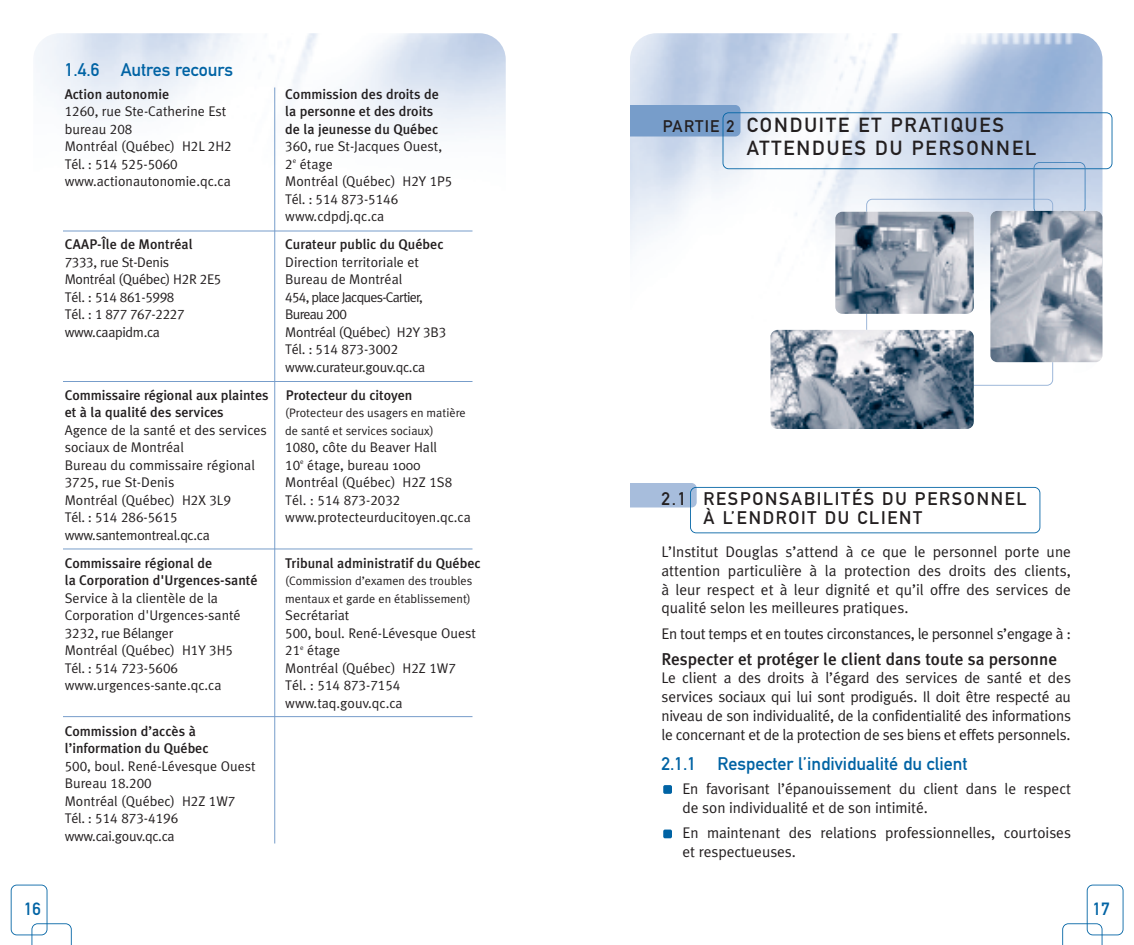
<style>
.page{position:relative;width:1134px;height:945px;background:#fff}
.page>*{position:absolute;margin:0;border:0;box-sizing:border-box;transform-origin:0 0}
.t1{font:20.12px/22.8px "DIN Mittelschrift Alternate";letter-spacing:.095em;color:#231f20}
.t2{font:18.03px "DIN Mittelschrift Alternate";color:#0063a4}
.t3{font:18.03px/19.2px "DIN Mittelschrift Alternate";letter-spacing:.095em;color:#231f20}
.t4{font:17.5px "DIN Mittelschrift Alternate";color:#0063a4}
.t5{font:500 17.15px "Meta Plus";color:#231f20}
.t6{font:15.4px/18.7px "Meta Plus Normal";letter-spacing:-.005em;color:#231f20;text-align:justify}
.t7{font:14px/17.5px "Meta Plus Normal";color:#231f20}
.t8{font:500 14px/17.5px "Meta Plus";color:#231f20}
.t9{font:14px "Meta Plus Normal";letter-spacing:-.02em;color:#231f20}
.t10{font:14px "Meta Plus Normal Caps";color:#231f20}
.t11{font:14px "Meta Plus Normal Caps";letter-spacing:-.02em;color:#231f20}
.t12{font:14px "Meta Plus Normal";letter-spacing:-.055em;color:#231f20}
.t13{font:12.25px "Meta Plus Normal";color:#231f20}
.s1{font-family:"Meta Plus Normal Caps"}
.s2{font-family:"Meta Plus Normal"}
.s3{font-size:16.62px}
</style>
<div class="page">
<div style="left:11px;top:885px;width:36px;height:50px;border:2px solid #0063a4;border-radius:6px"></div>
<svg style="left:32px;top:923px;width:40px;height:22px"></svg>
<img style="left:630px;top:33px;width:472px;height:340px;border-radius:26px">
<div style="left:613px;top:483px;width:84px;height:25px;background:#a7bddc;border-radius:5px"></div>
<div style="left:690px;top:487px;width:350px;height:46px;border:2px solid #0063a4;border-radius:6px"></div>
<div style="left:663px;top:830px;width:9px;height:8px;background:#0063a4;border-radius:2px"></div>
<div style="left:663px;top:785px;width:9px;height:9px;background:#0063a4;border-radius:2px"></div>
<div style="left:1087px;top:885px;width:37px;height:50px;border:2px solid #0063a4;border-radius:6px"></div>
<svg style="left:1062px;top:923px;width:40px;height:22px"></svg>
<div style="left:612px;top:105px;width:128px;height:31px;background:#779dca;border-radius:5px"></div>
<div style="left:723px;top:112px;width:389px;height:57px;border:2px solid #0063a4;border-radius:6px"></div>
<div style="left:598px;top:98px;width:32px;height:452px;background:#fff"></div>
<div style="left:866px;top:199px;width:187px;height:187px;border:2px solid #8fadd4;border-radius:6px"></div>
<div style="left:1034px;top:162px;width:52px;height:52px;border:2px solid #4282ba;border-radius:6px"></div>
<img style="left:770px;top:330px;width:204px;height:99px;border-radius:7px">
<img style="left:835px;top:212px;width:139px;height:102px;border-radius:7px">
<img style="left:990px;top:211px;width:112px;height:151px;border-radius:7px">
<hr style="left:63px;top:231px;width:409px;height:1px;background:#779dca">
<hr style="left:63px;top:381px;width:409px;height:1px;background:#779dca">
<hr style="left:63px;top:716px;width:409px;height:1px;background:#779dca">
<hr style="left:63px;top:549px;width:409px;height:1px;background:#779dca">
<hr style="left:274px;top:88px;width:1px;height:756px;background:#779dca">
<p class="t4" style="left:24px;top:903px;width:18px">16</p>
<p class="t2" style="left:65px;top:63px;width:170px">1.4.6 Autres recours</p>
<p class="t8" style="left:65px;top:86px;width:106px">Action autonomie</p>
<p class="t8" style="left:285px;top:86px;width:155px">Commission des droits de</p>
<p class="t7" style="left:65px;top:104px;width:163px"><span class="s1">1260</span>, rue Ste-Catherine Est</p>
<p class="t8" style="left:285px;top:104px;width:150px">la personne et des droits</p>
<p class="t7" style="left:65px;top:121px;width:69px">bureau <span class="s1">208</span></p>
<p class="t8" style="left:285px;top:121px;width:155px">de la jeunesse du Québec</p>
<p class="t7" style="left:65px;top:139px;width:169px">Montréal (Québec) <span class="s1">H2L 2H2</span></p>
<p class="t7" style="left:285px;top:139px;width:158px"><span class="s1">360</span>, rue St-Jacques Ouest,</p>
<p class="t10" style="left:65px;top:156px;width:114px"><span class="s2">Tél. :</span> 514 525-5060</p>
<p class="t7" style="left:285px;top:156px;width:49px"><span class="s1">2</span><sup>e</sup> étage</p>
<p class="t7" style="left:65px;top:174px;width:168px">www.actionautonomie.qc.ca</p>
<p class="t7" style="left:285px;top:174px;width:169px">Montréal (Québec) <span class="s1">H2Y 1P5</span></p>
<p class="t10" style="left:285px;top:191px;width:115px"><span class="s2">Tél. :</span> 514 873-5146</p>
<p class="t7" style="left:285px;top:209px;width:101px">www.cdpdj.qc.ca</p>
<p class="t8" style="left:65px;top:237px;width:129px">CAAP-Île de Montréal</p>
<p class="t8" style="left:285px;top:237px;width:160px">Curateur public du Québec</p>
<p class="t9" style="left:65px;top:256px;width:106px"><span class="s1">7333,</span> rue St-Denis</p>
<p class="t7" style="left:285px;top:254px;width:135px">Direction territoriale et</p>
<p class="t9" style="left:65px;top:274px;width:158px">Montréal (Québec) <span class="s1">H2R 2E5</span></p>
<p class="t7" style="left:285px;top:272px;width:119px">Bureau de Montréal</p>
<p class="t11" style="left:65px;top:289px;width:111px"><span class="s2">Tél. :</span> 514 861-5998</p>
<p class="t12" style="left:285px;top:291px;width:139px"><span class="s1">454</span>, place Jacques-Cartier,</p>
<p class="t11" style="left:65px;top:306px;width:121px"><span class="s2">Tél. :</span> 1 877 767-2227</p>
<p class="t7" style="left:285px;top:307px;width:63px">Bureau <span class="s1">200</span></p>
<p class="t9" style="left:65px;top:326px;width:97px">www.caapidm.ca</p>
<p class="t9" style="left:285px;top:326px;width:162px">Montréal (Québec) <span class="s1">H2Y 3B3</span></p>
<p class="t10" style="left:285px;top:341px;width:114px"><span class="s2">Tél. :</span> 514 873-3002</p>
<p class="t9" style="left:285px;top:361px;width:142px">www.curateur.gouv.qc.ca</p>
<p class="t8" style="left:65px;top:387px;width:349px">Commissaire régional aux plaintes Protecteur du citoyen et à la qualité des services</p>
<p class="t13" style="left:285px;top:408px;width:182px">(Protecteur des usagers en matière</p>
<p class="t7" style="left:65px;top:422px;width:204px">Agence de la santé et des services</p>
<p class="t13" style="left:285px;top:426px;width:150px">de santé et services sociaux)</p>
<p class="t7" style="left:65px;top:440px;width:121px">sociaux de Montréal</p>
<p class="t7" style="left:285px;top:440px;width:153px"><span class="s1">1080</span>, côte du Beaver Hall</p>
<p class="t7" style="left:65px;top:457px;width:192px">Bureau du commissaire régional</p>
<p class="t7" style="left:285px;top:457px;width:137px"><span class="s1">10</span><sup>e</sup> étage, bureau 1000</p>
<p class="t7" style="left:65px;top:475px;width:111px"><span class="s1">3725</span>, rue St-Denis</p>
<p class="t7" style="left:285px;top:475px;width:168px">Montréal (Québec) <span class="s1">H2Z 1S8</span></p>
<p class="t7" style="left:65px;top:492px;width:168px">Montréal (Québec) <span class="s1">H2X 3L9</span></p>
<p class="t10" style="left:285px;top:492px;width:117px"><span class="s2">Tél. :</span> 514 873-2032</p>
<p class="t10" style="left:65px;top:509px;width:114px"><span class="s2">Tél. :</span> 514 286-5615</p>
<p class="t7" style="left:285px;top:510px;width:187px">www.protecteurducitoyen.qc.ca</p>
<p class="t9" style="left:65px;top:529px;width:147px">www.santemontreal.qc.ca</p>
<p class="t8" style="left:65px;top:555px;width:149px">Commissaire régional de</p>
<p class="t8" style="left:285px;top:555px;width:197px">Tribunal administratif du Québec</p>
<p class="t8" style="left:65px;top:573px;width:194px">la Corporation d'Urgences-santé</p>
<p class="t13" style="left:285px;top:576px;width:189px">(Commission d’examen des troubles</p>
<p class="t7" style="left:65px;top:590px;width:155px">Service à la clientèle de la</p>
<p class="t13" style="left:285px;top:594px;width:187px">mentaux et garde en établissement)</p>
<p class="t7" style="left:65px;top:608px;width:177px">Corporation d'Urgences-santé</p>
<p class="t7" style="left:285px;top:608px;width:66px">Secrétariat</p>
<p class="t9" style="left:65px;top:627px;width:110px"><span class="s1">3232</span>, rue Bélanger</p>
<p class="t7" style="left:285px;top:625px;width:192px"><span class="s1">500</span>, boul. René-Lévesque Ouest</p>
<p class="t7" style="left:65px;top:643px;width:170px">Montréal (Québec) <span class="s1">H1Y 3H5</span></p>
<p class="t7" style="left:285px;top:643px;width:57px"><span class="s1">21</span><sup>e</sup> étage</p>
<p class="t10" style="left:65px;top:660px;width:115px"><span class="s2">Tél. :</span> 514 723-5606</p>
<p class="t7" style="left:285px;top:660px;width:172px">Montréal (Québec) <span class="s1">H2Z 1W7</span></p>
<p class="t7" style="left:65px;top:678px;width:158px">www.urgences-sante.qc.ca</p>
<p class="t10" style="left:285px;top:677px;width:117px"><span class="s2">Tél. :</span> 514 873-7154</p>
<p class="t7" style="left:285px;top:695px;width:119px">www.taq.gouv.qc.ca</p>
<p class="t8" style="left:65px;top:723px;width:145px">Commission d’accès à l’information du Québec</p>
<p class="t7" style="left:65px;top:758px;width:192px"><span class="s1">500</span>, boul. René-Lévesque Ouest<br>Bureau <span class="s1">18.200<br></span>Montréal (Québec) <span class="s1">H2Z 1W7</span></p>
<p class="t10" style="left:65px;top:810px;width:115px"><span class="s2">Tél. :</span> 514 873-4196</p>
<p class="t9" style="left:65px;top:830px;width:111px">www.cai.gouv.qc.ca</p>
<h1 class="t1" style="left:747px;top:116px;width:291px;text-indent:-84px"><span class="s3">PARTIE 2</span> CONDUITE ET PRATIQUES<br>ATTENDUES DU PERSONNEL</h1>
<p class="t3" style="left:704px;top:491px;width:325px;text-indent:-42px">2.1 RESPONSABILITÉS DU PERSONNEL<br>À L’ENDROIT DU CLIENT</p>
<p class="t6" style="left:662px;top:544px;width:411px">L’Institut Douglas s’attend à ce que le personnel porte une attention particulière à la protection des droits des clients, à leur respect et à leur dignité et qu’il offre des services de qualité selon les meilleures pratiques.</p>
<p class="t6" style="left:662px;top:625px;width:411px">En tout temps et en toutes circonstances, le personnel s’engage à :</p>
<p class="t5" style="left:662px;top:652px;width:397px">Respecter et protéger le client dans toute sa personne</p>
<p class="t6" style="left:662px;top:670px;width:411px">Le client a des droits à l’égard des services de santé et des ser vices sociaux qui lui sont prodigués. Il doit être respecté au niveau de son individualité, de la confidentialité des informations le concernant et de la protection de ses biens et effets personnels.</p>
<p class="t2" style="left:662px;top:757px;width:308px">2.1.1 Respecter l’individualité du client</p>
<p class="t6" style="left:682px;top:780px;width:390px">En favorisant l’épanouissement du client dans le respect de son individualité et de son intimité.</p>
<p class="t6" style="left:682px;top:825px;width:390px">En maintenant des relations professionnelles, courtoises et respectueuses.</p>
<p class="t4" style="left:1093px;top:903px;width:18px">17</p>
</div>
